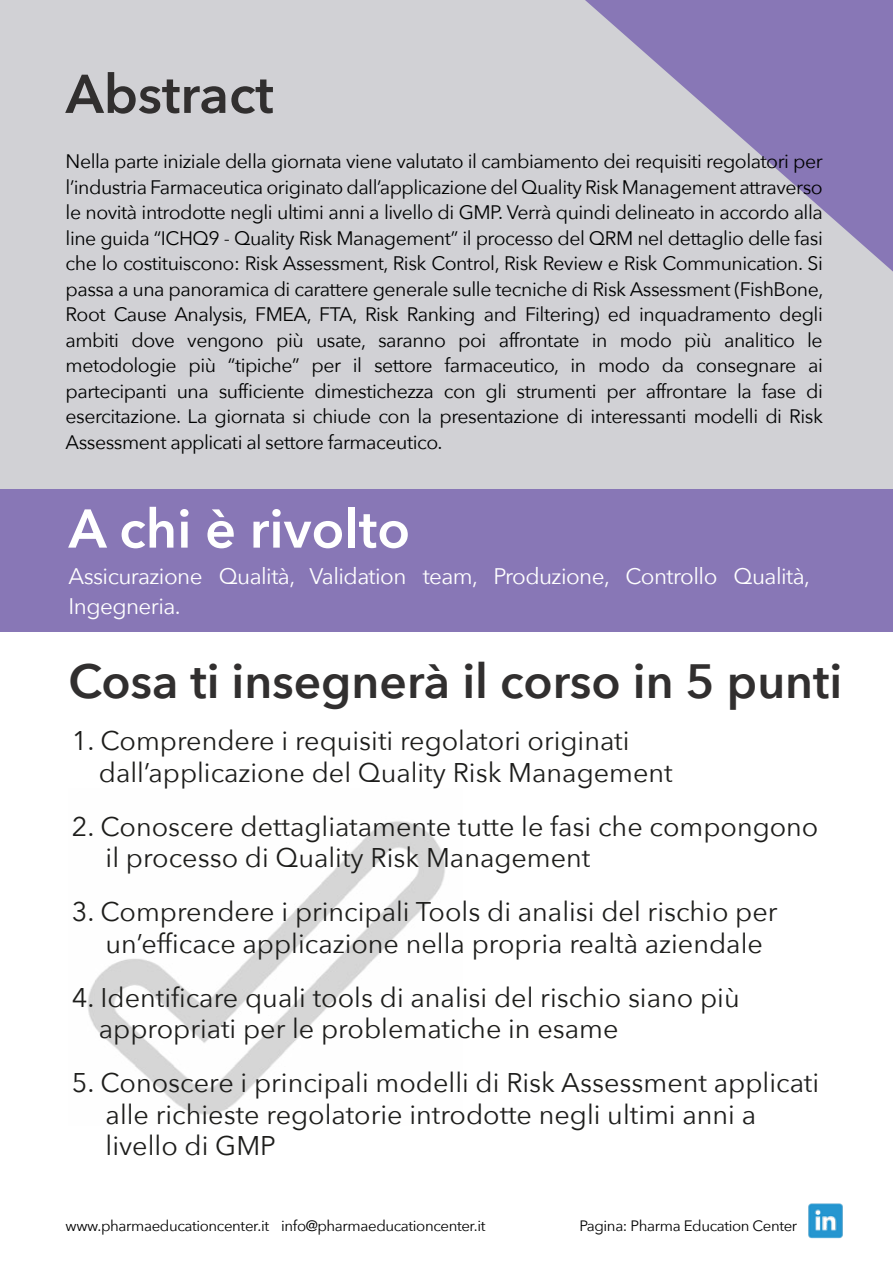
<style>
.page{position:relative;width:893px;height:1263px;background:#fff}
.page>*{position:absolute;margin:0;border:0;box-sizing:border-box;transform-origin:0 0}
.t1{font:600 54px "Avenir Next";color:#fff}
.t2{font:600 54px "Avenir Next";color:#312f2f}
.t3{font:600 48px "Avenir Next";color:#312f2f}
.t4{font:27px/31.5px "Avenir Next";color:#1d1d1b}
.t5{font:22.5px/30px "Avenir Next";letter-spacing:-.025em;color:#fff}
.t6{font:19.5px/25.5px "Avenir Next";letter-spacing:-.025em;color:#000101;text-align:justify}
.t7{font:15px "Avenir Next";letter-spacing:-.025em;color:#000101}
</style>
<div class="page">
<img style="left:87px;top:821px;width:358px;height:294px">
<div style="left:0;top:0;width:893px;height:504px;background:#d1d1d5"></div>
<svg style="left:585px;top:0;width:308px;height:272px"></svg>
<div style="left:0;top:490px;width:893px;height:142px;background:#8877b6"></div>
<img style="left:808px;top:1203px;width:35px;height:36px">
<h1 class="t2" style="left:66px;top:48px;width:210px">Abstract</h1>
<p class="t6" style="left:66px;top:148px;width:759px">Nella parte iniziale della giornata viene valutato il cambiamento dei requisiti regolatori per l’industria Farmaceutica originato dall’applicazione del Quality Risk Management attraverso le novità introdotte negli ultimi anni a livello di GMP. Verrà quindi delineato in accordo alla line guida “ICHQ9 - Quality Risk Management” il processo del QRM nel dettaglio delle fasi che lo costituiscono: Risk Assessment, Risk Control, Risk Review e Risk Communication. Si passa a una panoramica di carattere generale sulle tecniche di Risk Assessment (FishBone, Root Cause Analysis, FMEA, FTA, Risk Ranking and Filtering) ed inquadramento degli ambiti dove vengono più usate, saranno poi affrontate in modo più analitico le metodologie più “tipiche” per il settore farmaceutico, in modo da consegnare ai partecipanti una sufficiente dimestichezza con gli strumenti per affrontare la fase di esercitazione. La giornata si chiude con la presentazione di interessanti modelli di Risk Assessment applicati al settore farmaceutico.</p>
<h1 class="t1" style="left:69px;top:482px;width:343px">A chi è rivolto</h1>
<p class="t5" style="left:69px;top:560px;width:743px">Assicurazione Qualità, Validation team, Produzione, Controllo Qualità,<br>Ingegneria.</p>
<h2 class="t3" style="left:69px;top:640px;width:775px">Cosa ti insegnerà il corso in 5 punti</h2>
<h3 class="t4" style="left:99px;top:724px;width:575px;text-indent:-27px">1. Comprendere i requisiti regolatori originati dall’applicazione del Quality Risk Management</h3>
<h3 class="t4" style="left:106px;top:809px;width:714px;text-indent:-34px">2. Conoscere dettagliatamente tutte le fasi che compongono il processo di Quality Risk Management</h3>
<h3 class="t4" style="left:106px;top:895px;width:673px;text-indent:-34px">3. Comprendere i principali Tools di analisi del rischio per un’efficace applicazione nella propria realtà aziendale</h3>
<h3 class="t4" style="left:99px;top:980px;width:642px;text-indent:-27px">4. Identificare quali tools di analisi del rischio siano più appropriati per le problematiche in esame</h3>
<h3 class="t4" style="left:106px;top:1066px;width:715px;text-indent:-34px">5. Conoscere i principali modelli di Risk Assessment applicati alle richieste regolatorie introdotte negli ultimi anni a livello di GMP</h3>
<p class="t7" style="left:66px;top:1213px;width:421px">www.pharmaeducationcenter.it info@pharmaeducationcenter.it</p>
<p class="t7" style="left:579px;top:1213px;width:219px">Pagina: Pharma Education Center</p>
</div>
